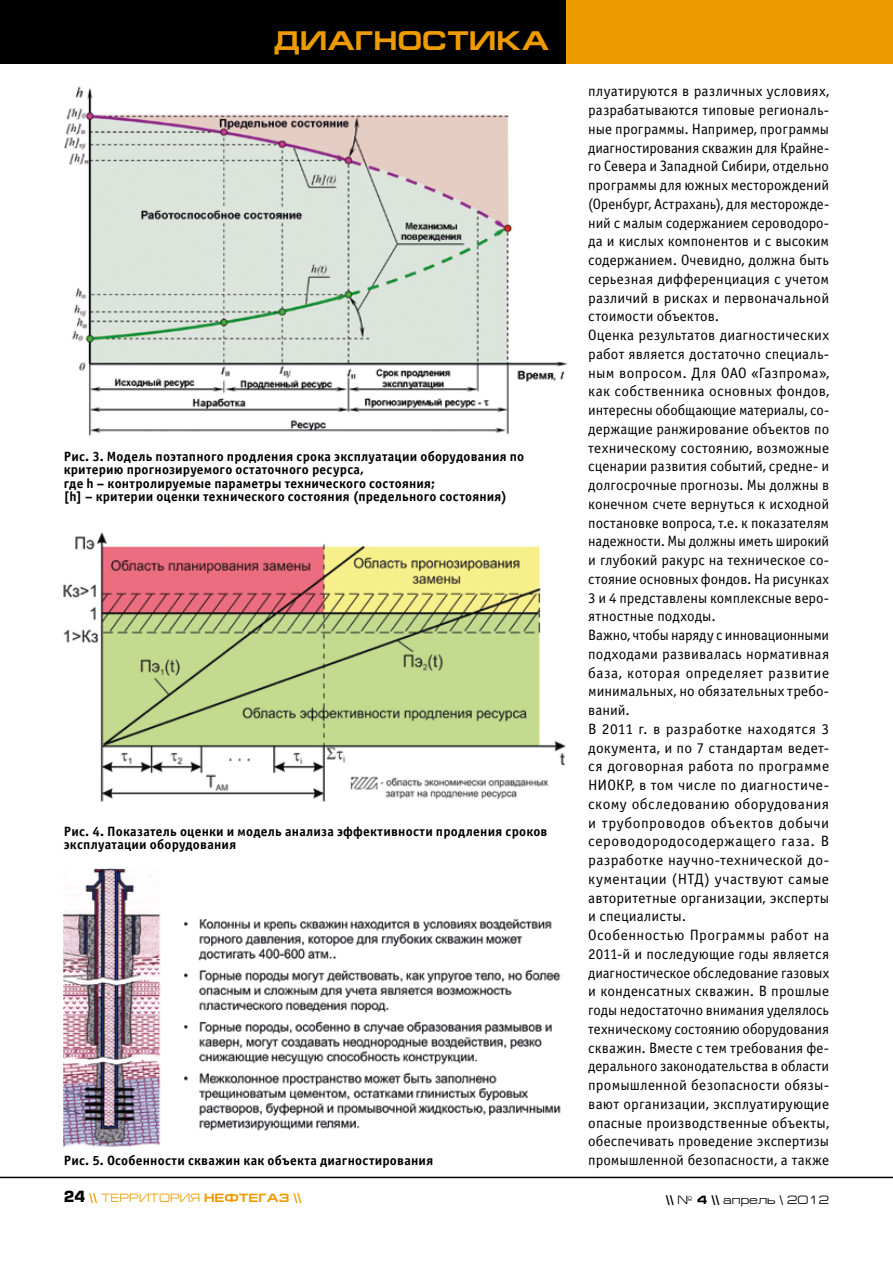
<style>
.page{position:relative;width:893px;height:1263px;background:#fff}
.page>*{position:absolute;margin:0;border:0;box-sizing:border-box;transform-origin:0 0}
.t1{font:700 27px "Europe Ext";letter-spacing:.005em;color:#ee9b00}
.t2{font:15px/18.8px "Officina Sans C";letter-spacing:.01em;color:#000}
.t3{font:700 13.5px/13.5px "Officina Sans C";letter-spacing:.015em;color:#000}
.t4{font:700 12px "Europe Ext";color:#ee9b00}
.t5{font:12px "Europe Ext";color:#000}
.s1{font-family:"Europe";font-size:15px;color:#000}
.s2{font-weight:400}
.s3{font-weight:700}
</style>
<div class="page">
<div style="left:0;top:0;width:893px;height:64px;background:#ee9b00"></div>
<div style="left:0;top:0;width:566px;height:64px;background:#000"></div>
<hr style="left:0;top:1177px;width:893px;height:1px;background:#000">
<img style="left:64px;top:86px;width:504px;height:350px">
<img style="left:63px;top:532px;width:503px;height:270px">
<img style="left:64px;top:868px;width:497px;height:279px">
<h1 class="t1" style="left:274px;top:26px;width:78px">диагн</h1>
<h1 class="t1" style="left:397px;top:26px;width:153px">остика</h1>
<p class="t3" style="left:64px;top:450px;width:462px">Рис. 3. Модель поэтапного продления срока эксплуатации оборудования по критерию прогнозируемого остаточного ресурса,<br>где h – контролируемые параметры технического состояния;<br>[h] – критерии оценки технического состояния (предельного состояния)</p>
<p class="t3" style="left:64px;top:824px;width:485px">Рис. 4. Показатель оценки и модель анализа эффективности продления сроков эксплуатации оборудования</p>
<p class="t3" style="left:64px;top:1154px;width:371px">Рис. 5. Особенности скважин как объекта диагностирования</p>
<p class="t2" style="left:588px;top:82px;width:242px">плуатируются в различных условиях, разрабатываются типовые региональ&shy;ные программы. Например, программы диагностирования скважин для Крайне&shy;го Севера и Западной Сибири, отдельно программы для южных месторождений (Оренбург, Астрахань), для месторожде&shy;ний с малым содержанием сероводоро&shy;да и кислых компонентов и с высоким содержанием. Очевидно, должна быть серьезная дифференциация с учетом различий в рисках и первоначальной стоимости объектов.<br>Оценка результатов диагностических работ является достаточно специаль&shy;ным вопросом. Для ОАО «Газпрома», как собственника основных фондов, интересны обобщающие материалы, со&shy;держащие ранжирование объектов по техническому состоянию, возможные сценарии развития событий, средне- и долгосрочные прогнозы. Мы должны в конечном счете вернуться к исходной постановке вопроса, т.е. к показателям надежности. Мы должны иметь широкий и глубокий ракурс на техническое со&shy;стояние основных фондов. На рисунках 3 и 4 представлены комплексные веро&shy;ятностные подходы.<br>Важно, чтобы наряду с инновационными подходами развивалась нормативная база, которая определяет развитие минимальных, но обязательных требо&shy;ваний.<br>В 2011 г. в разработке находятся 3 документа, и по 7 стандартам ведет&shy;ся договорная работа по программе НИОКР, в том числе по диагностиче&shy;скому обследованию оборудования и трубопроводов объектов добычи сероводородосодержащего газа. В разработке научно-технической до&shy;кументации (НТД) участвуют самые авторитетные организации, эксперты и специалисты.<br>Особенностью Программы работ на 2011-й и последующие годы является диагностическое обследование газовых и конденсатных скважин. В прошлые годы недостаточно внимания уделялось техническому состоянию оборудования скважин. Вместе с тем требования фе&shy;дерального законодательства в области промышленной безопасности обязы&shy;вают организации, эксплуатирующие опасные производственные объекты, обеспечивать проведение экспертизы промышленной безопасности, а также</p>
<p class="t4" style="left:64px;top:1191px;width:239px"><span class="s1">24</span> \\ <span class="s2">ТЕРРИТОРИЯ</span> НЕФТЕГАЗ \\</p>
<p class="t5" style="left:666px;top:1193px;width:165px"><span class="s3">\\</span> № <span class="s3">4 \\</span> апрель \ 2012</p>
</div>
